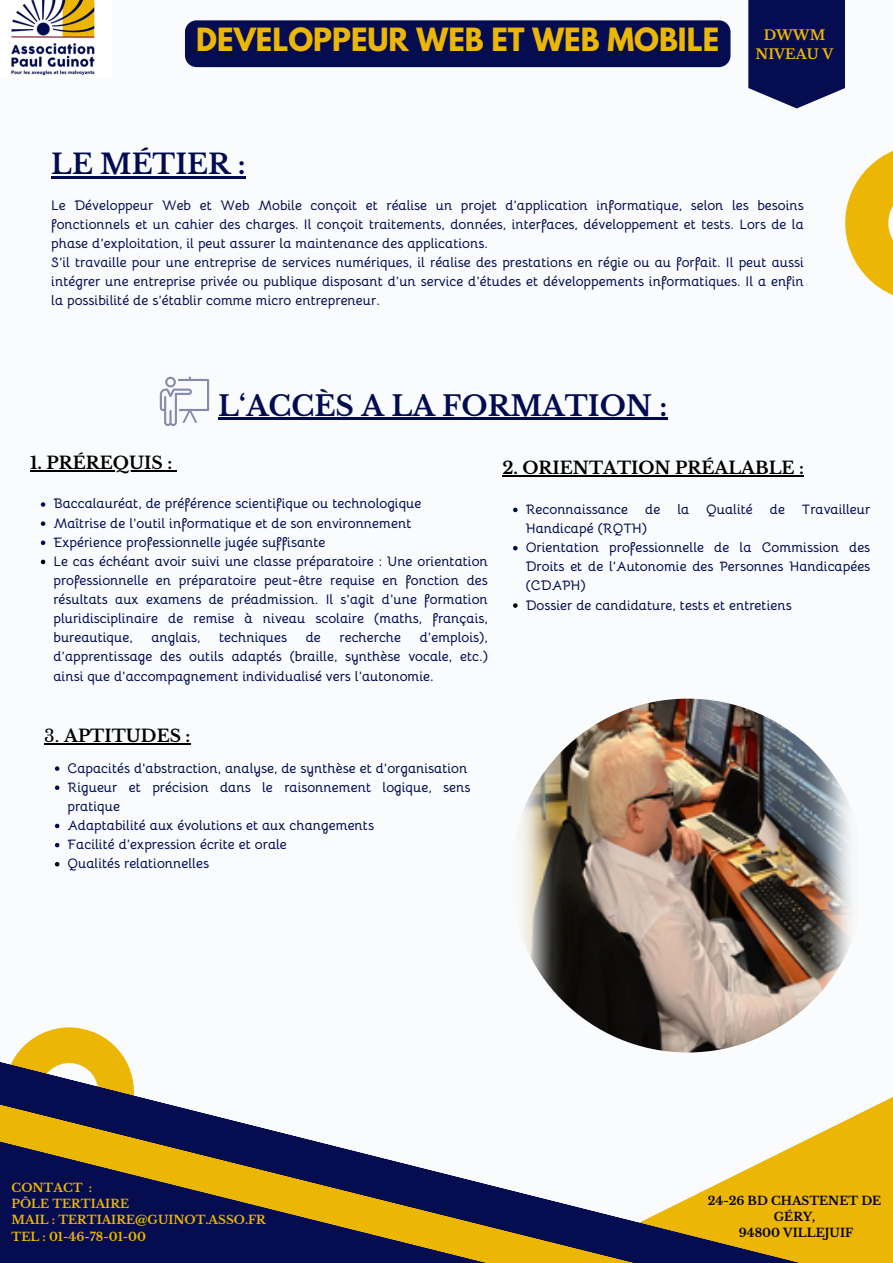
<style>
.page{position:relative;width:893px;height:1263px;background:#f9fbfc}
.page>*{position:absolute;margin:0;border:0;box-sizing:border-box;transform-origin:0 0}
.t1{font:700 28.35px "League Spartan";color:#ecb604}
.t2{font:700 27.83px "Libre Baskerville";color:#010b50}
.t3{font:700 27.45px "Libre Baskerville";color:#010b50}
.t4{font:700 17.1px "Libre Baskerville";color:#000}
.t5{font:700 13.73px/19.1px "Bellota";color:#010b50;text-align:justify}
.t6{font:700 13.73px/19.1px "Bellota";color:#050d50}
.t7{font:700 13.65px/18.6px "Libre Baskerville";color:#ecb602;text-align:center}
.t8{font:700 11.85px "Libre Baskerville";color:#ecb604}
.t9{font:700 11.85px/16.4px "Libre Baskerville";color:#000;text-align:center}
.s1{color:#000}
.s2{font-weight:400}
</style>
<div class="page">
<img style="left:11px;top:0;width:84px;height:76px">
<svg style="left:18px;top:1027px;width:102px;height:25px"></svg>
<svg style="left:845px;top:151px;width:48px;height:144px;fill:#ecb604"></svg>
<svg style="left:0;top:1055px;width:893px;height:43px"></svg>
<div style="left:185px;top:20px;width:545px;height:47px;background:#050d50;border-radius:12px"></div>
<svg style="left:0;top:1098px;width:893px;height:165px"></svg>
<svg style="left:748px;top:0;width:97px;height:108px;background:#1b2360"></svg>
<hr style="left:51px;top:176px;width:194px;height:2px;background:#010b50">
<svg style="left:160px;top:377px;width:49px;height:49px"></svg>
<img style="left:511px;top:699px;width:353px;height:353px;border-radius:50%">
<svg style="left:44px;top:743px;width:20px;height:1px"></svg>
<hr style="left:64px;top:743px;width:126px;height:1px;background:#000">
<svg style="left:55px;top:766px;width:4px;height:5px"></svg>
<svg style="left:55px;top:785px;width:4px;height:5px"></svg>
<svg style="left:55px;top:824px;width:4px;height:4px"></svg>
<svg style="left:55px;top:843px;width:4px;height:4px"></svg>
<svg style="left:55px;top:862px;width:4px;height:4px"></svg>
<hr style="left:218px;top:418px;width:449px;height:2px;background:#010b50">
<hr style="left:30px;top:470px;width:142px;height:2px;background:#000">
<svg style="left:41px;top:502px;width:4px;height:5px"></svg>
<svg style="left:41px;top:521px;width:4px;height:5px"></svg>
<svg style="left:41px;top:540px;width:4px;height:5px"></svg>
<svg style="left:41px;top:560px;width:4px;height:4px"></svg>
<hr style="left:502px;top:476px;width:302px;height:1px;background:#000">
<svg style="left:513px;top:508px;width:4px;height:4px"></svg>
<svg style="left:513px;top:546px;width:4px;height:4px"></svg>
<svg style="left:513px;top:603px;width:4px;height:5px"></svg>
<h1 class="t1" style="left:196px;top:26px;width:524px">DEVELOPPEUR WEB ET WEB MOBILE</h1>
<p class="t7" style="left:755px;top:26px;width:79px">DWWM<br>NIVEAU V</p>
<h3 class="t3" style="left:51px;top:148px;width:196px">LE MÉTIER :</h3>
<p class="t6" style="left:51px;top:195px;width:754px">Le Développeur Web et Web Mobile conçoit et réalise un projet d’application informatique, selon les besoins fonctionnels et un cahier des charges. Il conçoit traitements, données, interfaces, développement et tests. Lors de la phase d’exploitation, il peut assurer la maintenance des applications.<br>S’il travaille pour une entreprise de services numériques, il réalise des prestations en régie ou au forfait. Il peut aussi intégrer une entreprise privée ou publique disposant d’un service d’études et développements informatiques. Il a enfin la possibilité de s’établir comme micro entrepreneur.</p>
<p class="t2" style="left:218px;top:389px;width:451px">L‘ACCÈS A LA FORMATION :</p>
<p class="t4" style="left:30px;top:452px;width:144px">1. PRÉREQUIS :</p>
<p class="t5" style="left:53px;top:494px;width:369px">Baccalauréat, de préférence scientifique ou technologique</p>
<p class="t5" style="left:53px;top:513px;width:359px">Maîtrise de l’outil informatique et de son environnement</p>
<h6 class="t5" style="left:53px;top:532px;width:273px">Expérience professionnelle jugée suffisante</h6>
<p class="t5" style="left:53px;top:552px;width:436px">Le cas échéant avoir suivi une classe préparatoire : Une orientation professionnelle en préparatoire peut-être requise en fonction des résultats aux examens de préadmission. Il s’agit d’une formation pluridisciplinaire de remise à niveau scolaire (maths, français, bureautique,</p>
<p class="t5" style="left:53px;top:628px;width:436px;text-indent:366px">d’emplois), d’apprentissage des outils adaptés (braille, synthèse vocale, etc.) ainsi que d’accompagnement individualisé vers l’autonomie<span class="s1">.</span></p>
<p class="t5" style="left:151px;top:628px;width:51px">anglais,</p>
<p class="t5" style="left:219px;top:628px;width:70px">techniques</p>
<p class="t5" style="left:306px;top:628px;width:17px">de</p>
<p class="t5" style="left:339px;top:628px;width:63px">recherche</p>
<p class="t4" style="left:502px;top:458px;width:303px">2. ORIENTATION PRÉALABLE :</p>
<p class="t5" style="left:526px;top:500px;width:346px">Reconnaissance de la Qualité de Travailleur<br>Handicapé (RQTH)</p>
<p class="t5" style="left:526px;top:538px;width:346px">Orientation professionnelle de la Commission des Droits et de l’Autonomie des Personnes Handicapées (CDAPH)</p>
<p class="t5" style="left:526px;top:595px;width:267px">Dossier de candidature, tests et entretiens</p>
<h2 class="t4" style="left:44px;top:725px;width:148px"><span class="s2">3.</span> APTITUDES :</h2>
<p class="t5" style="left:68px;top:758px;width:401px">Capacités d’abstraction, analyse, de synthèse et d’organisation</p>
<p class="t5" style="left:68px;top:777px;width:404px">Rigueur et précision dans le raisonnement logique, sens pratique</p>
<p class="t5" style="left:68px;top:816px;width:308px">Adaptabilité aux évolutions et aux changements</p>
<p class="t5" style="left:68px;top:835px;width:221px">Facilité d’expression écrite et orale</p>
<h3 class="t5" style="left:68px;top:854px;width:143px">Qualités relationnelles</h3>
<p class="t8" style="left:12px;top:1180px;width:82px">CONTACT :</p>
<h1 class="t8" style="left:12px;top:1196px;width:119px">PÔLE TERTIAIRE</h1>
<h2 class="t8" style="left:12px;top:1213px;width:256px">MAIL : TERTIAIRE@GUINOT.ASSO.FR</h2>
<p class="t8" style="left:12px;top:1229px;width:136px">TEL : 01-46-78-01-00</p>
<p class="t9" style="left:708px;top:1192px;width:175px">24-26 BD CHASTENET DE<br>GÉRY,</p>
<p class="t9" style="left:739px;top:1225px;width:116px">94800 VILLEJUIF</p>
</div>
